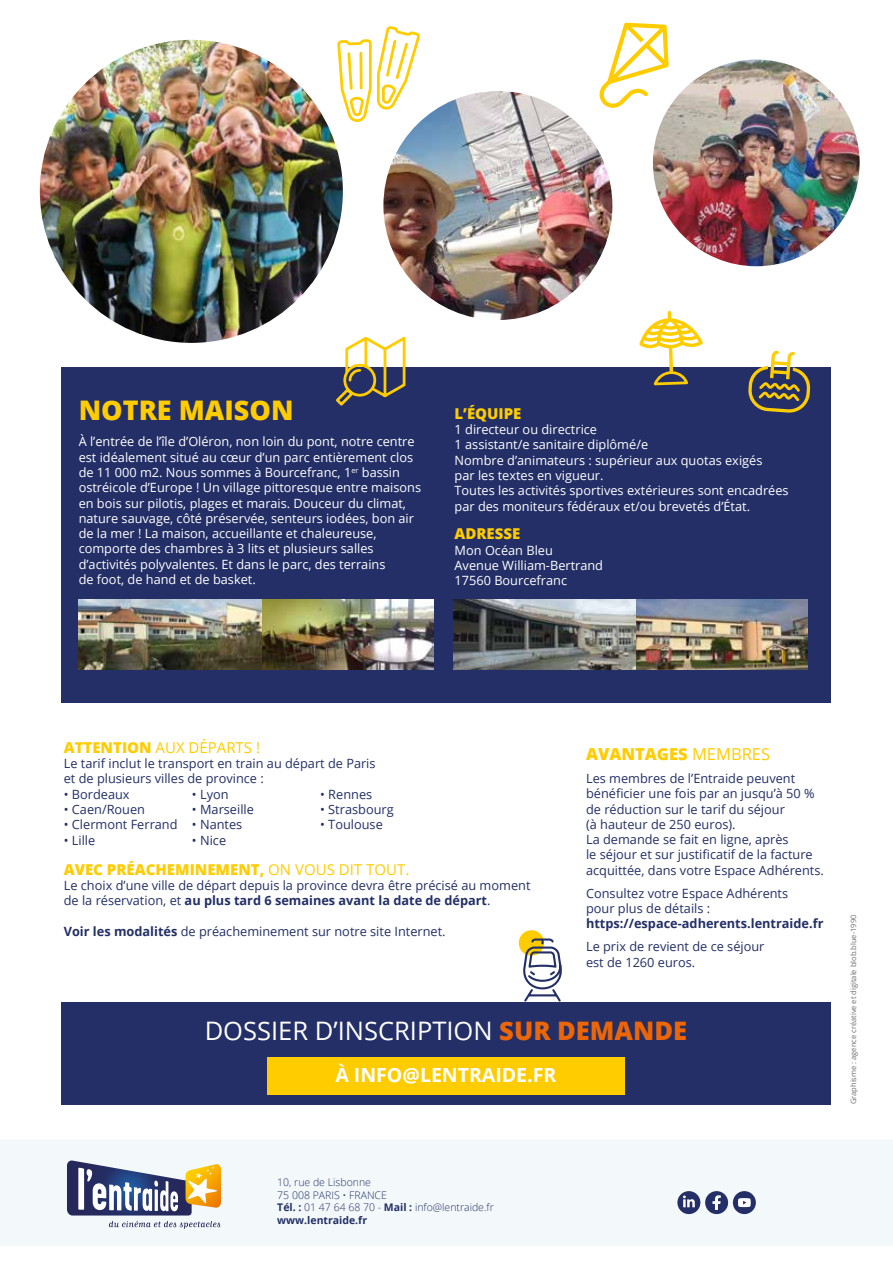
<style>
.page{position:relative;width:893px;height:1263px;background:#fff}
.page>*{position:absolute;margin:0;border:0;box-sizing:border-box;transform-origin:0 0}
.t1{font:800 27px "Open Sans";color:#fc0}
.t2{font:25.5px "Open Sans";color:#fff}
.t3{font:700 19.5px "Open Sans";color:#fff}
.t4{font:800 16.5px "Open Sans";color:#fc0}
.t5{font:800 15px "Open Sans";color:#fc0}
.t6{font:15px "Open Sans";color:#fc0}
.t7{font:12.75px/15.3px "Open Sans";color:#fff}
.t8{font:12.75px/15.3px "Open Sans";color:#232f66}
.t9{font:700 12.75px "Open Sans";color:#232f66}
.t10{font:300 10.5px/12.6px "Open Sans";color:#232f66}
.t11{font:7.5px "Open Sans";color:#706f6f}
.s1{font-weight:800}
.s2{font-weight:400}
.s3{font-weight:700}
.s4{font-weight:800;color:#ec6608}
</style>
<div class="page">
<div style="left:519px;top:930px;width:25px;height:26px;background:#fc0;border-radius:50%"></div>
<svg style="left:520px;top:937px;width:42px;height:65px"></svg>
<div style="left:61px;top:367px;width:769px;height:336px;background:#232f66"></div>
<div style="left:0;top:1140px;width:893px;height:106px;background:#f3f9fb"></div>
<img style="left:453px;top:600px;width:355px;height:70px">
<svg style="left:109px;top:1221px;width:111px;height:8px"></svg>
<svg style="left:67px;top:1160px;width:154px;height:55px"></svg>
<div style="left:677px;top:1191px;width:23px;height:23px;background:#232f66;border-radius:50%"></div>
<svg style="left:683px;top:1195px;width:12px;height:12px"></svg>
<div style="left:705px;top:1191px;width:23px;height:23px;background:#232f66;border-radius:50%"></div>
<svg style="left:712px;top:1195px;width:9px;height:15px"></svg>
<div style="left:733px;top:1191px;width:23px;height:23px;background:#232f66;border-radius:50%"></div>
<svg style="left:738px;top:1198px;width:13px;height:9px"></svg>
<img style="left:40px;top:40px;width:303px;height:303px;border-radius:152px">
<img style="left:383px;top:91px;width:229px;height:229px;border-radius:114px">
<img style="left:653px;top:60px;width:207px;height:206px;border-radius:103px">
<div style="left:61px;top:1002px;width:769px;height:102px;background:#232f66"></div>
<div style="left:267px;top:1057px;width:357px;height:38px;background:#fc0"></div>
<svg style="left:599px;top:23px;width:70px;height:85px"></svg>
<svg style="left:336px;top:336px;width:70px;height:70px"></svg>
<svg style="left:748px;top:351px;width:63px;height:62px"></svg>
<svg style="left:639px;top:311px;width:64px;height:74px"></svg>
<svg style="left:337px;top:26px;width:83px;height:96px"></svg>
<svg style="left:359px;top:52px;width:4px;height:37px"></svg>
<img style="left:79px;top:600px;width:354px;height:70px">
<h1 class="t1" style="left:79px;top:390px;width:216px">NOTRE MAISON</h1>
<p class="t7" style="left:79px;top:434px;width:344px">À l’entrée de l’île d’Oléron, non loin du pont, notre centre est idéalement situé au cœur d’un parc entièrement clos de 11 000 m2. Nous sommes à Bourcefranc, 1<sup>er</sup> bassin ostréicole d’Europe ! Un village pittoresque entre maisons en bois sur pilotis, plages et marais. Douceur du climat, nature sauvage, côté préservée, senteurs iodées, bon air de la mer ! La maison, accueillante et chaleureuse, comporte des chambres à 3 lits et plusieurs salles d’activités polyvalentes. Et dans le parc, des terrains<br>de foot, de hand et de basket.</p>
<p class="t5" style="left:455px;top:402px;width:68px">L’ÉQUIPE</p>
<p class="t7" style="left:455px;top:422px;width:336px">1 directeur ou directrice<br>1 assistant/e sanitaire diplômé/e<br>Nombre d’animateurs : supérieur aux quotas exigés<br>par les textes en vigueur.<br>Toutes les activités sportives extérieures sont encadrées par des moniteurs fédéraux et/ou brevetés d’État.</p>
<p class="t5" style="left:455px;top:523px;width:67px">ADRESSE</p>
<p class="t7" style="left:455px;top:542px;width:150px">Mon Océan Bleu<br>Avenue William-Bertrand<br>17560 Bourcefranc</p>
<p class="t6" style="left:64px;top:737px;width:198px"><span class="s1">ATTENTION</span> AUX DÉPARTS !</p>
<p class="t8" style="left:64px;top:755px;width:313px">Le tarif inclut le transport en train au départ de Paris et de plusieurs villes de province :</p>
<p class="t8" style="left:64px;top:786px;width:67px">• Bordeaux</p>
<p class="t8" style="left:64px;top:801px;width:83px">• Caen/Rouen</p>
<p class="t8" style="left:64px;top:817px;width:115px">• Clermont Ferrand</p>
<p class="t8" style="left:64px;top:832px;width:33px">• Lille</p>
<p class="t8" style="left:192px;top:786px;width:38px">• Lyon</p>
<p class="t8" style="left:192px;top:801px;width:63px">• Marseille</p>
<p class="t8" style="left:192px;top:817px;width:52px">• Nantes</p>
<p class="t8" style="left:192px;top:832px;width:36px">• Nice</p>
<p class="t8" style="left:320px;top:786px;width:54px">• Rennes</p>
<p class="t8" style="left:320px;top:801px;width:75px">• Strasbourg</p>
<p class="t8" style="left:320px;top:817px;width:64px">• Toulouse</p>
<p class="t5" style="left:64px;top:858px;width:347px">AVEC PRÉACHEMINEMENT, <span class="s2">ON VOUS DIT TOUT.</span></p>
<p class="t8" style="left:64px;top:877px;width:468px">Le choix d’une ville de départ depuis la province devra être précisé au moment de la réservation, et <span class="s3">au plus tard 6 semaines avant la date de départ</span>.</p>
<p class="t8" style="left:64px;top:923px;width:383px"><span class="s3">Voir les modalités</span> de préacheminement sur notre site Internet.</p>
<p class="t4" style="left:586px;top:741px;width:186px">AVANTAGES <span class="s2">MEMBRES</span></p>
<p class="t8" style="left:586px;top:770px;width:239px">Les membres de l’Entraide peuvent bénéficier une fois par an jusqu’à 50 % de réduction sur le tarif du séjour<br>(à hauteur de 250 euros).<br>La demande se fait en ligne, après<br>le séjour et sur justificatif de la facture acquittée, dans votre Espace Adhérents.</p>
<p class="t8" style="left:586px;top:885px;width:204px">Consultez votre Espace Adhérents pour plus de détails :</p>
<p class="t9" style="left:586px;top:915px;width:239px">https://espace-adherents.lentraide.fr</p>
<p class="t8" style="left:586px;top:939px;width:180px">Le prix de revient de ce séjour est de 1260 euros.</p>
<h2 class="t2" style="left:205px;top:1013px;width:484px">DOSSIER D’INSCRIPTION <span class="s4">SUR DEMANDE</span></h2>
<h3 class="t3" style="left:335px;top:1061px;width:222px">À INFO@LENTRAIDE.FR</h3>
<p class="t11" style="left:848px;top:1104px;width:191px;rotate:-90deg">Graphisme : agence créative et digitale blob.blue-1990</p>
<p class="t10" style="left:277px;top:1175px;width:218px">10, rue de Lisbonne<br>75 008 PARIS • FRANCE<br><span class="s3">Tél. :</span> 01 47 64 68 70 - <span class="s3">Mail :</span> info@lentraide.fr <span class="s3">www.lentraide.fr</span></p>
</div>
